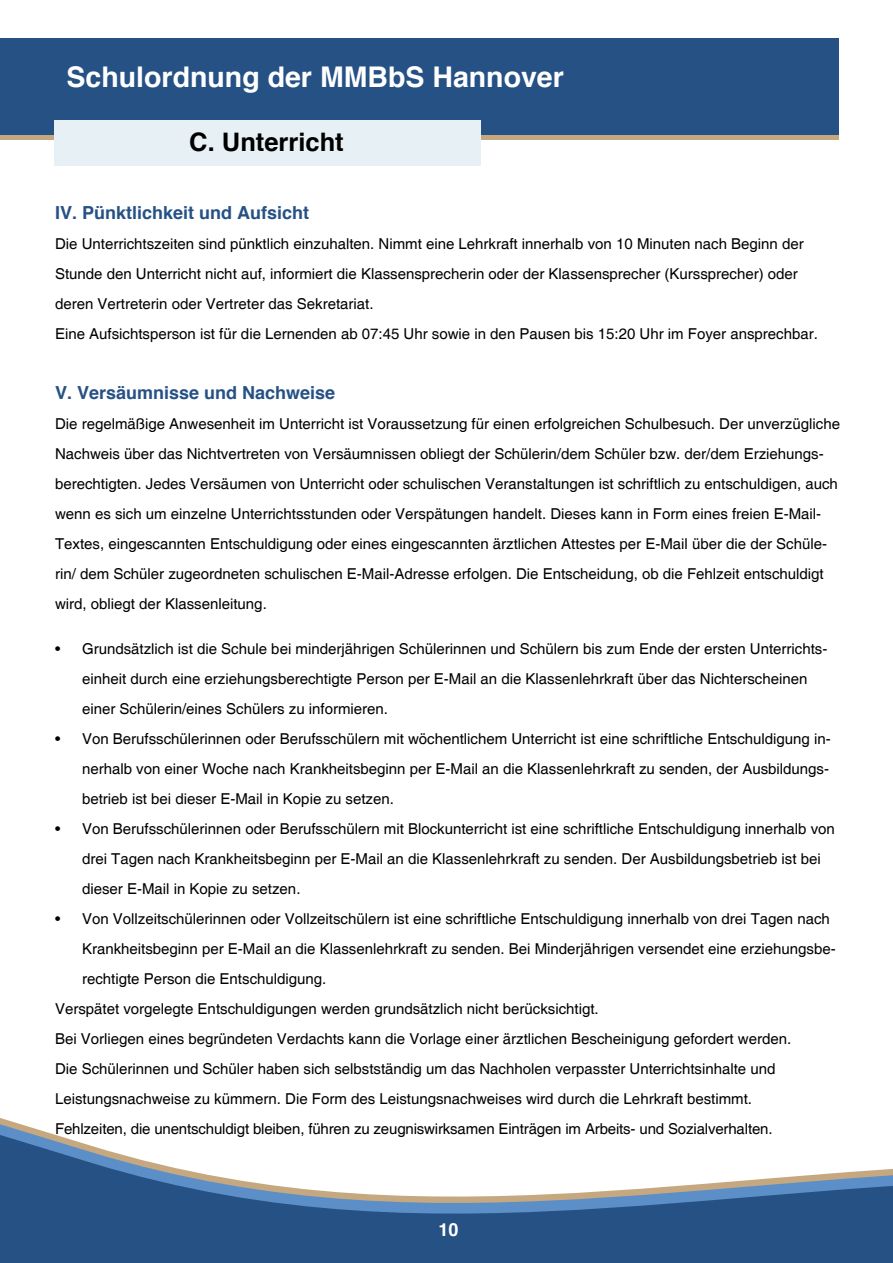
<style>
.page{position:relative;width:893px;height:1263px;background:#fff}
.page>*{position:absolute;margin:0;border:0;box-sizing:border-box;transform-origin:0 0}
.t1{font:700 28.5px "Helvetica";color:#fff}
.t2{font:700 25.5px "Helvetica";color:#000}
.t3{font:700 18px "Helvetica";color:#265185}
.t4{font:700 18px "Helvetica";color:#fff}
.t5{font:15px/30px "Helvetica";color:#000}
</style>
<div class="page">
<div style="left:0;top:44px;width:839px;height:96px;background:#c5a880"></div>
<div style="left:0;top:38px;width:839px;height:97px;background:#265185"></div>
<svg style="left:0;top:1118px;width:893px;height:145px"></svg>
<div style="left:54px;top:120px;width:426px;height:45px;background:#e7f1f5"></div>
<h1 class="t1" style="left:67px;top:59px;width:499px">Schulordnung der MMBbS Hannover</h1>
<h2 class="t2" style="left:189px;top:126px;width:156px">C. Unterricht</h2>
<p class="t3" style="left:55px;top:201px;width:256px">IV. Pünktlichkeit und Aufsicht</p>
<p class="t5" style="left:55px;top:229px;width:764px">Die Unterrichtszeiten sind pünktlich einzuhalten. Nimmt eine Lehrkraft innerhalb von 10 Minuten nach Beginn der Stunde den Unterricht nicht auf, informiert die Klassensprecherin oder der Klassensprecher (Kurssprecher) oder deren Vertreterin oder Vertreter das Sekretariat.<br>Eine Aufsichtsperson ist für die Lernenden ab 07:45 Uhr sowie in den Pausen bis 15:20 Uhr im Foyer ansprechbar.</p>
<p class="t3" style="left:55px;top:381px;width:282px">V. Versäumnisse und Nachweise</p>
<p class="t5" style="left:55px;top:409px;width:786px">Die regelmäßige Anwesenheit im Unterricht ist Voraussetzung für einen erfolgreichen Schulbesuch. Der unverzügliche Nachweis über das Nichtvertreten von Versäumnissen obliegt der Schülerin/dem Schüler bzw. der/dem Erziehungs&shy;berechtigten. Jedes Versäumen von Unterricht oder schulischen Veranstaltungen ist schriftlich zu entschuldigen, auch wenn es sich um einzelne Unterrichtsstunden oder Verspätungen handelt. Dieses kann in Form eines freien E-Mail-Textes, eingescannten Entschuldigung oder eines eingescannten ärztlichen Attestes per E-Mail über die der Schüle&shy;rin/ dem Schüler zugeordneten schulischen E-Mail-Adresse erfolgen. Die Entscheidung, ob die Fehlzeit entschuldigt wird, obliegt der Klassenleitung.</p>
<p class="t5" style="left:82px;top:634px;width:747px;text-indent:-27px">• Grundsätzlich ist die Schule bei minderjährigen Schülerinnen und Schülern bis zum Ende der ersten Unterrichts&shy;einheit durch eine erziehungsberechtigte Person per E-Mail an die Klassenlehrkraft über das Nichterscheinen einer Schülerin/eines Schülers zu informieren.</p>
<p class="t5" style="left:82px;top:724px;width:750px;text-align:justify;text-indent:-27px">• Von Berufsschülerinnen oder Berufsschülern mit wöchentlichem Unterricht ist eine schriftliche Entschuldigung in&shy;nerhalb von einer Woche nach Krankheitsbeginn per E-Mail an die Klassenlehrkraft zu senden, der Ausbildungs&shy;betrieb ist bei dieser E-Mail in Kopie zu setzen.</p>
<p class="t5" style="left:82px;top:814px;width:754px;text-indent:-27px">• Von Berufsschülerinnen oder Berufsschülern mit Blockunterricht ist eine schriftliche Entschuldigung innerhalb von drei Tagen nach Krankheitsbeginn per E-Mail an die Klassenlehrkraft zu senden. Der Ausbildungsbetrieb ist bei dieser E-Mail in Kopie zu setzen.</p>
<p class="t5" style="left:55px;top:904px;width:776px">• Von Vollzeitschülerinnen oder Vollzeitschülern ist eine schriftliche Entschuldigung innerhalb von drei Tagen nach</p>
<p class="t5" style="left:82px;top:934px;width:755px">Krankheitsbeginn per E-Mail an die Klassenlehrkraft zu senden. Bei Minderjährigen versendet eine erziehungsbe-</p>
<p class="t5" style="left:82px;top:964px;width:246px">rechtigte Person die Entschuldigung.</p>
<p class="t5" style="left:55px;top:994px;width:545px">Verspätet vorgelegte Entschuldigungen werden grundsätzlich nicht berücksichtigt.</p>
<p class="t5" style="left:55px;top:1024px;width:738px">Bei Vorliegen eines begründeten Verdachts kann die Vorlage einer ärztlichen Bescheinigung gefordert werden.</p>
<p class="t5" style="left:55px;top:1054px;width:722px">Die Schülerinnen und Schüler haben sich selbstständig um das Nachholen verpasster Unterrichtsinhalte und</p>
<p class="t5" style="left:55px;top:1084px;width:698px">Leistungsnachweise zu kümmern. Die Form des Leistungsnachweises wird durch die Lehrkraft bestimmt.</p>
<p class="t5" style="left:55px;top:1114px;width:719px">Fehlzeiten, die unentschuldigt bleiben, führen zu zeugniswirksamen Einträgen im Arbeits- und Sozialverhalten.</p>
<p class="t4" style="left:438px;top:1218px;width:22px">10</p>
</div>
